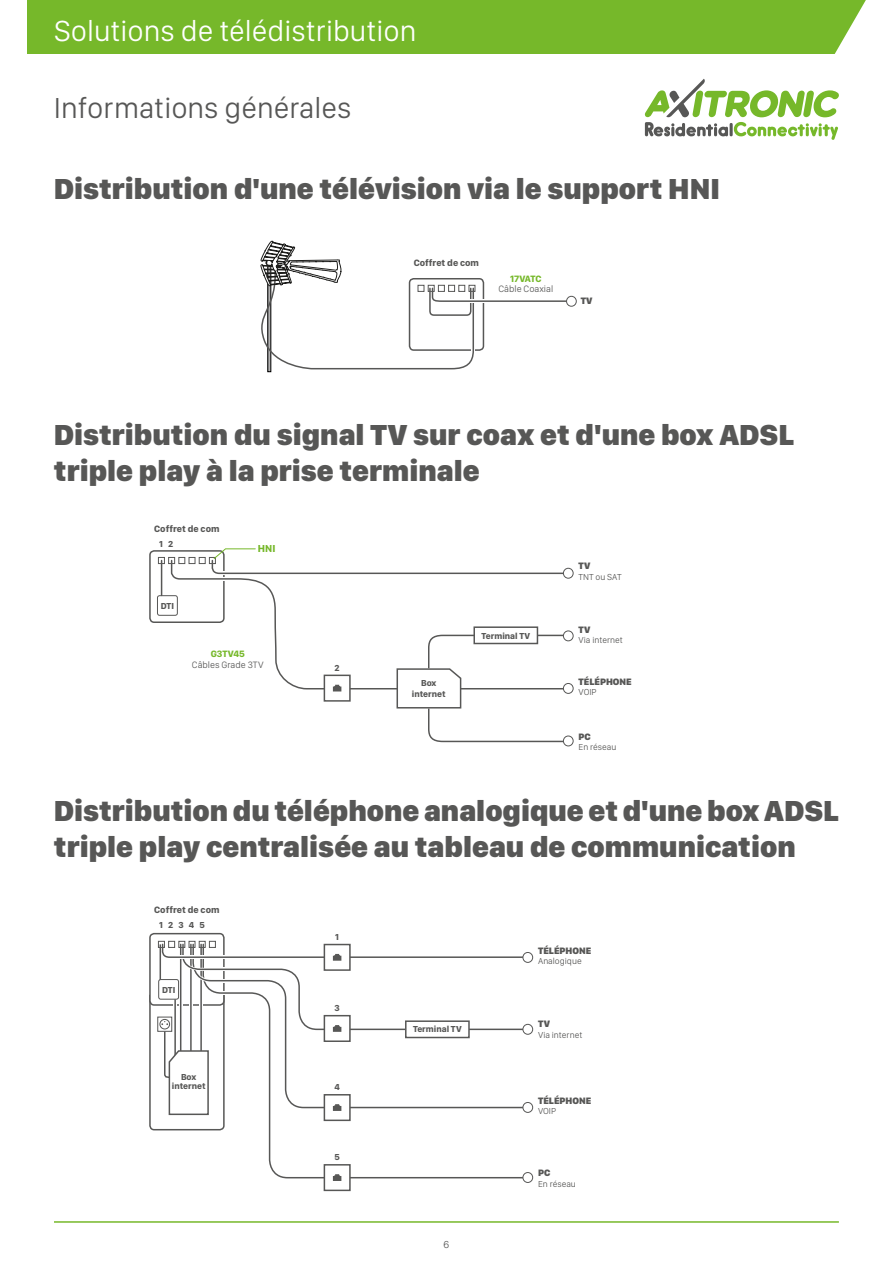
<style>
.page{position:relative;width:893px;height:1263px;background:#fff}
.page>*{position:absolute;margin:0;border:0;box-sizing:border-box;transform-origin:0 0}
.t1{font:900 30px/36px "SF Compact Display";color:#575756}
.t2{font:300 30px "SF Compact Display";color:#fff}
.t3{font:300 30px "SF Compact Display";color:#575756}
.t4{font:700 10.5px "SF Compact Display";color:#76b82a}
.t5{font:300 10.5px "SF Compact Display";color:#575756}
.t6{font:900 9.6px "SF Compact Display";color:#575756}
.t7{font:700 9.6px "SF Compact Display";color:#575756}
.t8{font:300 9.6px "SF Compact Display";color:#575756}
.t9{font:700 9.6px "SF Compact Display";letter-spacing:-.005em;color:#76b82a}
.t10{font:300 9px "SF Compact Display";color:#575756}
.t11{font:700 9px/9px "SF Compact Display";color:#575756;text-align:center}
</style>
<div class="page">
<hr style="left:54px;top:1221px;width:785px;height:2px;background:#76b82a">
<div style="left:27px;top:0;width:839px;height:54px;background:#76b82a"></div>
<svg style="left:834px;top:0;width:32px;height:54px"></svg>
<svg style="left:645px;top:79px;width:194px;height:61px"></svg>
<div style="left:267px;top:261px;width:4px;height:111px;border:1px solid #000"></div>
<svg style="left:260px;top:240px;width:308px;height:130px"></svg>
<div style="left:149px;top:933px;width:76px;height:73px;border:2px solid #575756;border-radius:4px"></div>
<div style="left:168px;top:941px;width:7px;height:7px;border:1px solid #575756"></div>
<div style="left:158px;top:941px;width:7px;height:7px;border:1px solid #575756"></div>
<div style="left:199px;top:941px;width:7px;height:7px;border:1px solid #575756"></div>
<div style="left:178px;top:941px;width:7px;height:7px;border:1px solid #575756"></div>
<div style="left:209px;top:941px;width:7px;height:7px;border:1px solid #575756"></div>
<div style="left:189px;top:941px;width:6px;height:7px;border:1px solid #575756"></div>
<svg style="left:268px;top:1131px;width:254px;height:48px"></svg>
<div style="left:324px;top:1164px;width:27px;height:27px;background:#fff;border:2px solid #575756"></div>
<svg style="left:333px;top:1174px;width:8px;height:7px"></svg>
<div style="left:522px;top:1024px;width:11px;height:11px;border:1px solid #575756;border-radius:50%"></div>
<div style="left:522px;top:1102px;width:11px;height:11px;border:1px solid #575756;border-radius:50%"></div>
<div style="left:522px;top:1172px;width:11px;height:11px;border:1px solid #575756;border-radius:50%"></div>
<div style="left:149px;top:550px;width:76px;height:73px;border:2px solid #575756;border-radius:4px"></div>
<div style="left:157px;top:595px;width:21px;height:21px;border:1px solid #575756;border-radius:2px"></div>
<div style="left:168px;top:557px;width:7px;height:7px;border:1px solid #575756"></div>
<div style="left:158px;top:557px;width:7px;height:7px;border:1px solid #575756"></div>
<div style="left:199px;top:557px;width:7px;height:7px;border:1px solid #575756"></div>
<div style="left:178px;top:557px;width:7px;height:7px;border:1px solid #575756"></div>
<div style="left:209px;top:557px;width:7px;height:7px;border:1px solid #575756"></div>
<div style="left:189px;top:557px;width:6px;height:7px;border:1px solid #575756"></div>
<hr style="left:161px;top:560px;width:1px;height:35px;background:#575756">
<svg style="left:170px;top:559px;width:395px;height:131px"></svg>
<div style="left:324px;top:675px;width:27px;height:27px;background:#fff;border:2px solid #575756"></div>
<svg style="left:333px;top:685px;width:8px;height:6px"></svg>
<div style="left:563px;top:630px;width:11px;height:11px;border:1px solid #575756;border-radius:50%"></div>
<div style="left:563px;top:683px;width:11px;height:11px;border:1px solid #575756;border-radius:50%"></div>
<div style="left:474px;top:627px;width:63px;height:16px;background:#fff"></div>
<div style="left:473px;top:626px;width:65px;height:18px;border:2px solid #575756"></div>
<div style="left:563px;top:568px;width:11px;height:11px;border:1px solid #575756;border-radius:50%"></div>
<svg style="left:396px;top:634px;width:174px;height:109px"></svg>
<div style="left:563px;top:736px;width:10px;height:10px;background:#fff;border-radius:50%"></div>
<div style="left:563px;top:735px;width:11px;height:11px;border:1px solid #575756;border-radius:50%"></div>
<svg style="left:211px;top:548px;width:359px;height:32px"></svg>
<div style="left:522px;top:952px;width:11px;height:11px;border:1px solid #575756;border-radius:50%"></div>
<div style="left:566px;top:296px;width:11px;height:11px;border:1px solid #575756;border-radius:50%"></div>
<svg style="left:149px;top:943px;width:380px;height:188px"></svg>
<p class="t2" style="left:54px;top:8px;width:364px">Solutions de télédistribution</p>
<p class="t3" style="left:54px;top:84px;width:299px">Informations générales</p>
<p class="t1" style="left:54px;top:169px;width:667px">Distribution d'une télévision via le support HNI</p>
<p class="t7" style="left:414px;top:255px;width:67px">Coffret de com</p>
<p class="t9" style="left:510px;top:270px;width:33px">17VATC</p>
<p class="t8" style="left:498px;top:281px;width:56px">Câble Coaxial</p>
<p class="t6" style="left:581px;top:292px;width:13px">TV</p>
<p class="t1" style="left:54px;top:415px;width:742px">Distribution du signal TV sur coax et d'une box ADSL triple play à la prise terminale</p>
<p class="t7" style="left:154px;top:520px;width:67px">Coffret de com</p>
<p class="t11" style="left:159px;top:539px;width:16px">1 2</p>
<p class="t11" style="left:161px;top:601px;width:15px">DTI</p>
<p class="t4" style="left:258px;top:539px;width:19px">HNI</p>
<p class="t9" style="left:211px;top:645px;width:36px">G3TV45</p>
<p class="t8" style="left:192px;top:657px;width:73px">Câbles Grade 3TV</p>
<p class="t11" style="left:335px;top:663px;width:7px">2</p>
<p class="t11" style="left:412px;top:677px;width:35px;line-height:10.8px">Box internet</p>
<p class="t11" style="left:481px;top:631px;width:50px">Terminal TV</p>
<p class="t6" style="left:579px;top:557px;width:13px">TV</p>
<p class="t10" style="left:579px;top:570px;width:45px">TNT ou SAT</p>
<p class="t6" style="left:579px;top:620px;width:13px">TV</p>
<p class="t10" style="left:579px;top:633px;width:46px">Via internet</p>
<p class="t6" style="left:579px;top:672px;width:55px">TÉLÉPHONE</p>
<p class="t10" style="left:579px;top:685px;width:20px">VOIP</p>
<p class="t6" style="left:579px;top:727px;width:14px">PC</p>
<p class="t10" style="left:579px;top:740px;width:39px">En réseau</p>
<p class="t1" style="left:54px;top:791px;width:786px">Distribution du téléphone analogique et d'une box ADSL triple play centralisée au tableau de communication</p>
<p class="t7" style="left:154px;top:901px;width:67px">Coffret de com</p>
<p class="t11" style="left:159px;top:920px;width:47px">1 2 3 4 5</p>
<p class="t11" style="left:162px;top:984px;width:15px">DTI</p>
<p class="t11" style="left:172px;top:1072px;width:35px">Box internet</p>
<p class="t11" style="left:335px;top:932px;width:5px">1</p>
<p class="t11" style="left:335px;top:1003px;width:7px">3</p>
<p class="t11" style="left:334px;top:1082px;width:7px">4</p>
<p class="t11" style="left:334px;top:1152px;width:7px">5</p>
<p class="t11" style="left:413px;top:1024px;width:50px">Terminal TV</p>
<p class="t5" style="left:444px;top:1236px;width:7px">6</p>
<p class="t6" style="left:538px;top:941px;width:55px">TÉLÉPHONE</p>
<p class="t10" style="left:538px;top:954px;width:45px">Analogique</p>
<p class="t6" style="left:538px;top:1015px;width:13px">TV</p>
<p class="t10" style="left:538px;top:1028px;width:46px">Via internet</p>
<p class="t6" style="left:538px;top:1091px;width:55px">TÉLÉPHONE</p>
<p class="t10" style="left:538px;top:1104px;width:20px">VOIP</p>
<p class="t6" style="left:538px;top:1164px;width:14px">PC</p>
<p class="t10" style="left:538px;top:1177px;width:39px">En réseau</p>
</div>
